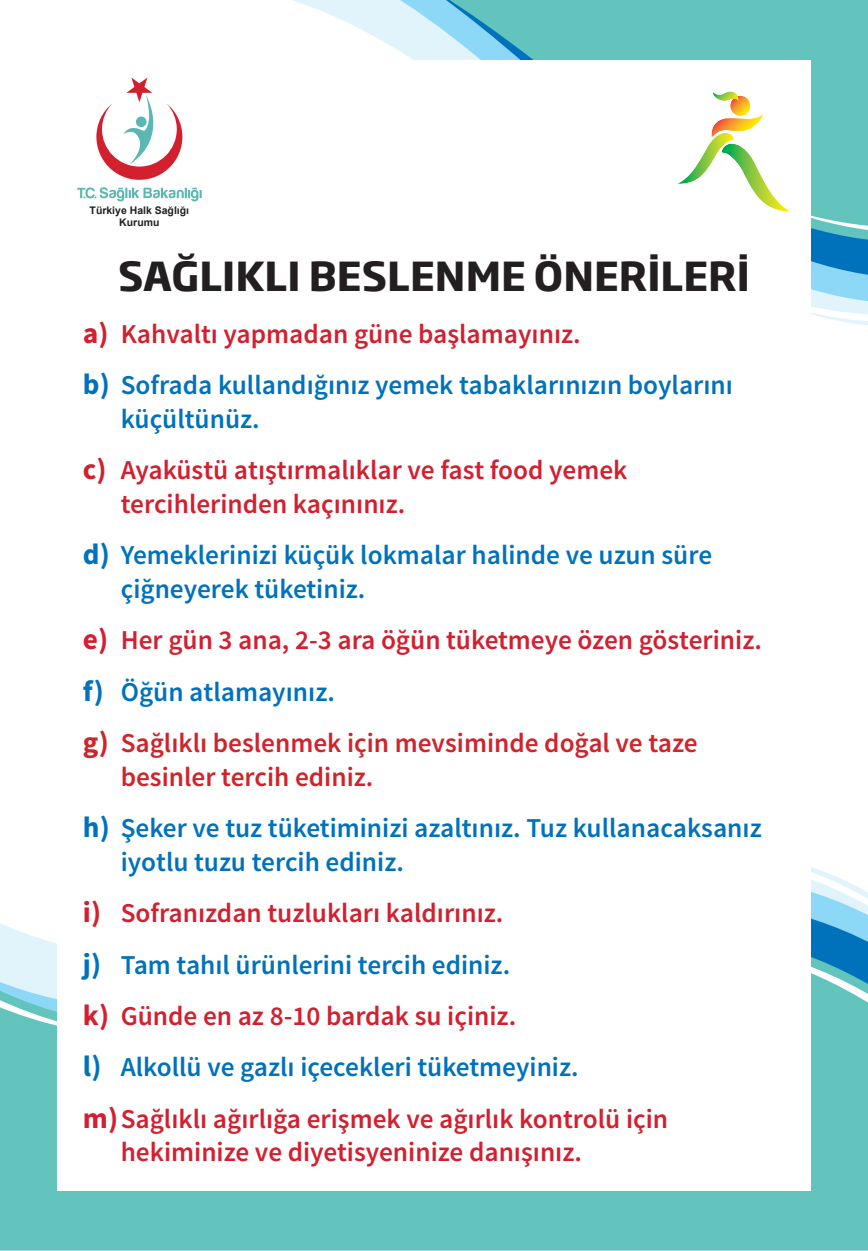
<style>
.page{position:relative;width:868px;height:1251px;background:#fff}
.page>*{position:absolute;margin:0;border:0;box-sizing:border-box;transform-origin:0 0}
.t1{font:700 39.6px "Soho Gothic Pro";color:#231f20}
.t2{font:600 27.22px/51.3px "Source Sans Pro";color:#d2202f}
.t3{font:600 27.22px/51.3px "Source Sans Pro";color:#0072bc}
.t4{font:700 10.58px/12.6px "Arial";color:#231f20;text-align:center}
.s1{font-weight:700;font-size:29.25px;color:#d2202f}
.s2{color:#d2202f}
.s3{font-weight:700;font-size:29.25px}
.s4{color:#0072bc}
.s5{font-weight:700;font-size:29.25px;color:#0072bc}
.s6{font-weight:700;font-size:29.25px;color:#d1232a}
.s7{color:#d1232a}
</style>
<div class="page">
<svg style="left:0;top:902px;width:867px;height:347px;background:#75cac6"></svg>
<svg style="left:811px;top:867px;width:56px;height:35px"></svg>
<svg style="left:810px;top:939px;width:57px;height:67px;background:#4aa7c5"></svg>
<svg style="left:0;top:996px;width:57px;height:40px;background:#80cfd0"></svg>
<svg style="left:295px;top:1px;width:572px;height:294px;background:#80cdd0"></svg>
<svg style="left:811px;top:304px;width:56px;height:21px"></svg>
<div style="left:57px;top:60px;width:753px;height:1130px;background:#fff"></div>
<svg style="left:730px;top:96px;width:20px;height:20px"></svg>
<svg style="left:678px;top:113px;width:189px;height:129px"></svg>
<svg style="left:713px;top:91px;width:26px;height:11px"></svg>
<svg style="left:96px;top:77px;width:86px;height:103px"></svg>
<svg style="left:77px;top:187px;width:125px;height:14px"></svg>
<p class="t4" style="left:90px;top:204px;width:101px">Türkiye Halk Sağlığı<br>Kurumu</p>
<h1 class="t1" style="left:118px;top:253px;width:633px">SAĞLIKLI BESLENME ÖNERİLERİ</h1>
<p class="t3" style="left:83px;top:309px;width:651px"><span class="s1">a)</span> <span class="s2">Kahvaltı yapmadan güne başlamayınız.<br></span><span class="s3">b)</span> Sofrada kullandığınız yemek tabaklarınızın boylarını</p>
<p class="t2" style="left:83px;top:394px;width:546px;text-indent:38px"><span class="s4">küçültünüz.<br></span><span class="s3">c)</span> Ayaküstü atıştırmalıklar ve fast food yemek</p>
<p class="t3" style="left:83px;top:478px;width:630px;text-indent:38px"><span class="s2">tercihlerinden kaçınınız.<br></span><span class="s3">d)</span> Yemeklerinizi küçük lokmalar halinde ve uzun süre</p>
<p class="t2" style="left:83px;top:563px;width:680px;text-indent:38px"><span class="s4">çiğneyerek tüketiniz.<br></span><span class="s3">e)</span> Her gün 3 ana, 2-3 ara öğün tüketmeye özen gösteriniz. <span class="s5">f)</span> <span class="s4">Öğün atlamayınız.<br></span><span class="s6">g)</span> <span class="s7">Sağlıklı beslenmek için mevsiminde doğal ve taze</span></p>
<p class="t3" style="left:83px;top:751px;width:680px;text-indent:38px"><span class="s7">besinler tercih ediniz.<br></span><span class="s3">h)</span> Şeker ve tuz tüketiminizi azaltınız. Tuz kullanacaksanız</p>
<p class="t2" style="left:83px;top:836px;width:586px;text-indent:38px"><span class="s4">iyotlu tuzu tercih ediniz.<br></span><span class="s3">i)</span> Sofranızdan tuzlukları kaldırınız.<br><span class="s5">j)</span> <span class="s4">Tam tahıl ürünlerini tercih ediniz.<br></span><span class="s3">k)</span> Günde en az 8-10 bardak su içiniz.<br><span class="s5">l)</span> <span class="s4">Alkollü ve gazlı içecekleri tüketmeyiniz.<br></span><span class="s3">m)</span> Sağlıklı ağırlığa erişmek ve ağırlık kontrolü için</p>
<p class="t2" style="left:121px;top:1127px;width:462px">hekiminize ve diyetisyeninize danışınız.</p>
</div>
